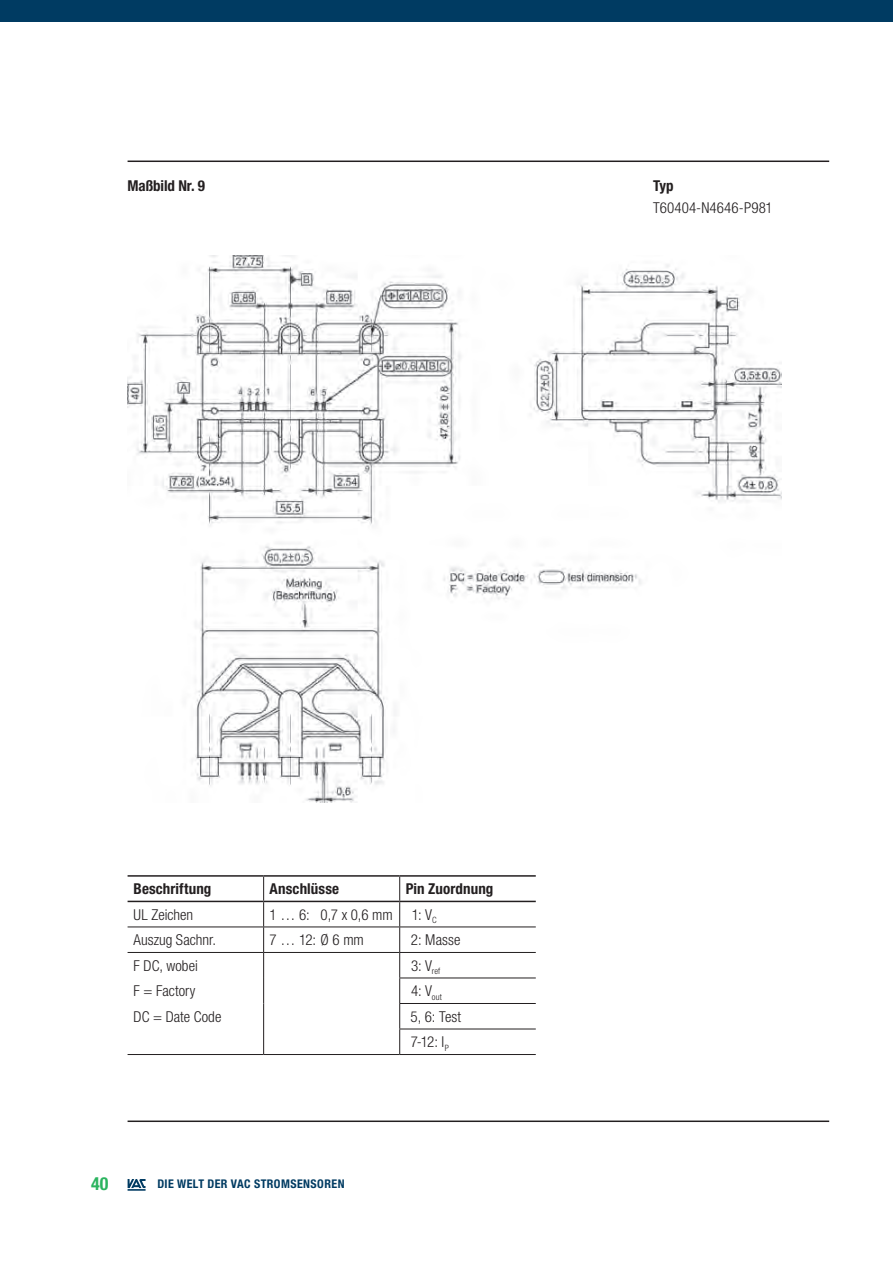
<style>
.page{position:relative;width:893px;height:1263px;background:#fff}
.page>*{position:absolute;margin:0;border:0;box-sizing:border-box;transform-origin:0 0}
.t1{font:700 condensed 18px "Helvetica Neue LT Pro";color:#2bb45f}
.t2{font:300 condensed 15px/25.5px "Helvetica Neue LT Pro";color:#231f20}
.t3{font:700 condensed 15px "Helvetica Neue LT Pro";letter-spacing:.005em;color:#231f20}
.t4{font:700 condensed 12px "Helvetica Neue LT Pro";letter-spacing:.035em;color:#003b62}
</style>
<div class="page">
<svg style="left:128px;top:1179px;width:18px;height:11px"></svg>
<hr style="left:128px;top:1120px;width:701px;height:2px;background:#231f20">
<div style="left:0;top:0;width:893px;height:21px;background:#003b62"></div>
<hr style="left:128px;top:161px;width:701px;height:1px;background:#231f20">
<hr style="left:128px;top:875px;width:136px;height:2px;background:#231f20">
<hr style="left:264px;top:875px;width:136px;height:2px;background:#231f20">
<hr style="left:400px;top:875px;width:136px;height:2px;background:#231f20">
<hr style="left:128px;top:901px;width:136px;height:1px;background:#231f20">
<hr style="left:264px;top:901px;width:136px;height:1px;background:#231f20">
<hr style="left:400px;top:901px;width:136px;height:1px;background:#231f20">
<hr style="left:128px;top:926px;width:136px;height:1px;background:#231f20">
<hr style="left:264px;top:926px;width:136px;height:1px;background:#231f20">
<hr style="left:400px;top:926px;width:136px;height:1px;background:#231f20">
<hr style="left:128px;top:1054px;width:136px;height:1px;background:#231f20">
<hr style="left:264px;top:1054px;width:136px;height:1px;background:#231f20">
<hr style="left:400px;top:1054px;width:136px;height:1px;background:#231f20">
<hr style="left:128px;top:952px;width:136px;height:1px;background:#231f20">
<hr style="left:264px;top:952px;width:136px;height:1px;background:#231f20">
<svg style="left:263px;top:877px;width:1px;height:177px"></svg>
<hr style="left:400px;top:952px;width:136px;height:1px;background:#231f20">
<hr style="left:399px;top:977px;width:137px;height:1px;background:#231f20">
<hr style="left:399px;top:1003px;width:137px;height:1px;background:#231f20">
<svg style="left:399px;top:877px;width:1px;height:177px"></svg>
<hr style="left:399px;top:1029px;width:137px;height:1px;background:#231f20">
<img style="left:128px;top:256px;width:653px;height:547px">
<p class="t3" style="left:128px;top:177px;width:79px">Maßbild Nr. 9</p>
<p class="t3" style="left:653px;top:177px;width:22px">Typ</p>
<p class="t2" style="left:653px;top:194px;width:121px">T60404-N4646-P981</p>
<p class="t3" style="left:134px;top:880px;width:79px">Beschriftung</p>
<p class="t3" style="left:270px;top:880px;width:71px">Anschlüsse</p>
<p class="t3" style="left:406px;top:880px;width:89px">Pin Zuordnung</p>
<p class="t2" style="left:133px;top:901px;width:61px">UL Zeichen</p>
<p class="t2" style="left:270px;top:901px;width:125px">1 … 6: 0,7 x 0,6 mm</p>
<p class="t2" style="left:412px;top:901px;width:26px">1: V<sub>C</sub></p>
<p class="t2" style="left:134px;top:927px;width:84px">Auszug Sachnr.</p>
<p class="t2" style="left:270px;top:927px;width:96px">7 … 12: Ø 6 mm</p>
<p class="t2" style="left:411px;top:927px;width:51px">2: Masse</p>
<p class="t2" style="left:134px;top:952px;width:66px">F DC, wobei</p>
<p class="t2" style="left:411px;top:952px;width:31px">3: V<sub>ref</sub></p>
<p class="t2" style="left:134px;top:978px;width:63px">F = Factory</p>
<p class="t2" style="left:411px;top:978px;width:32px">4: V<sub>out</sub></p>
<p class="t2" style="left:134px;top:1003px;width:89px">DC = Date Code</p>
<p class="t2" style="left:411px;top:1003px;width:52px">5, 6: Test<br>7-12: I<sub>P</sub></p>
<p class="t1" style="left:91px;top:1173px;width:19px">40</p>
<p class="t4" style="left:157px;top:1176px;width:189px">die Welt Der VAC Stromsensoren</p>
</div>
